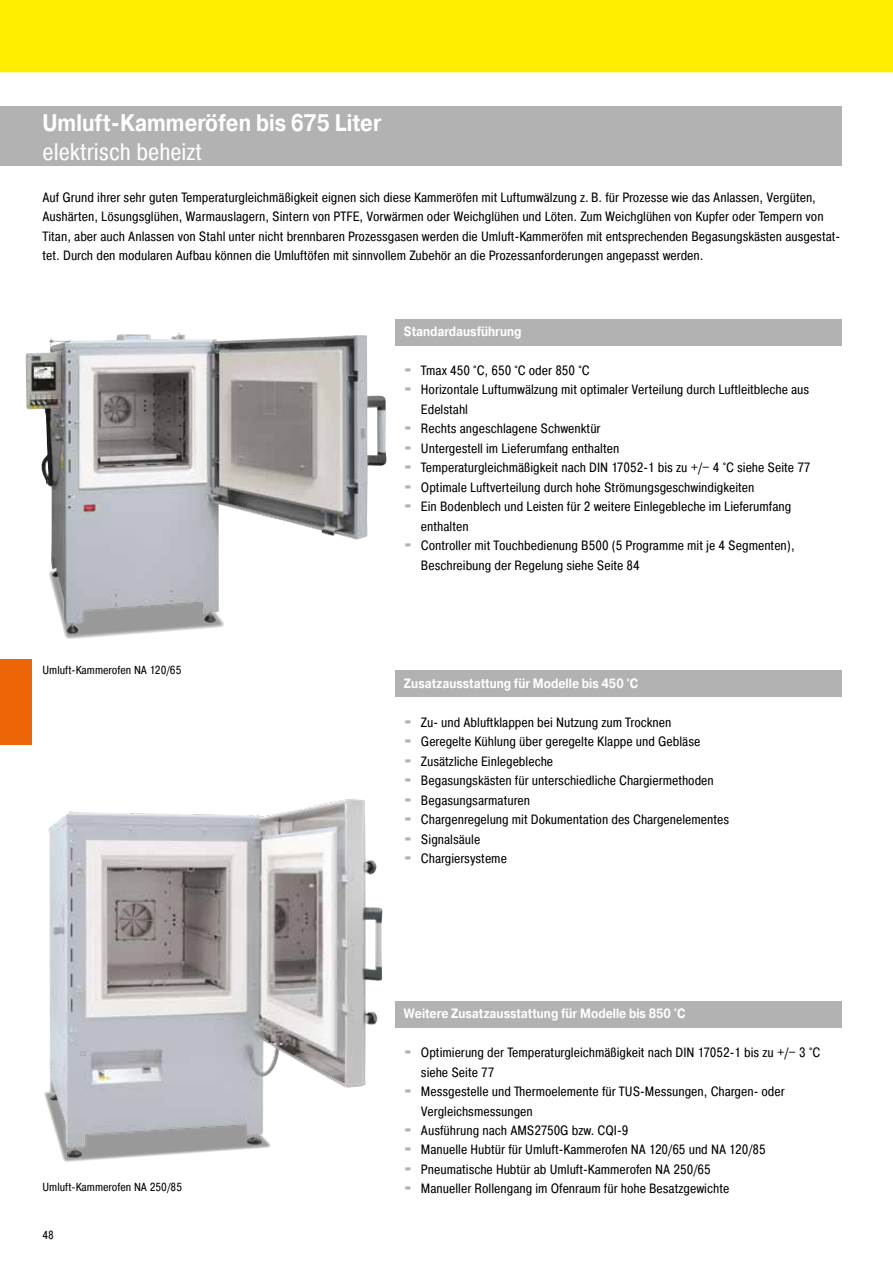
<style>
.page{position:relative;width:893px;height:1263px;background:#fff}
.page>*{position:absolute;margin:0;border:0;box-sizing:border-box;transform-origin:0 0}
.t1{font:700 24px "Pragmatica";color:#fff;scale:.85 1}
.t2{font:24px "Pragmatica Cond";color:#fff}
.t3{font:13.5px/19.5px "Pragmatica Cond";color:#000}
.t4{font:700 13.5px "Pragmatica";color:#fff;scale:.85 1}
.t5{font:11.7px "Pragmatica Cond";color:#000}
.s1{font-family:"Blackoak Std";color:#b3b2b2}
</style>
<div class="page">
<div style="left:0;top:106px;width:842px;height:60px;background:#b3b2b2"></div>
<div style="left:0;top:659px;width:32px;height:85px;background:#ec6608"></div>
<img style="left:25px;top:332px;width:361px;height:307px">
<img style="left:44px;top:799px;width:338px;height:363px">
<div style="left:395px;top:1001px;width:447px;height:26px;background:#b3b2b2"></div>
<div style="left:395px;top:671px;width:447px;height:26px;background:#b3b2b2"></div>
<div style="left:395px;top:319px;width:447px;height:26px;background:#b3b2b2"></div>
<div style="left:0;top:0;width:893px;height:72px;background:#ffed00"></div>
<h1 class="t1" style="left:43px;top:107px;width:400px">Umluft-Kammeröfen bis 675 Liter</h1>
<h1 class="t2" style="left:43px;top:137px;width:161px">elektrisch beheizt</h1>
<p class="t3" style="left:43px;top:187px;width:799px">Auf Grund ihrer sehr guten Temperaturgleichmäßigkeit eignen sich diese Kammeröfen mit Luftumwälzung z. B. für Prozesse wie das Anlassen, Vergüten, Aushärten, Lösungsglühen, Warmauslagern, Sintern von PTFE, Vorwärmen oder Weichglühen und Löten. Zum Weichglühen von Kupfer oder Tempern von Titan, aber auch Anlassen von Stahl unter nicht brennbaren Prozessgasen werden die Umluft-Kammeröfen mit entsprechenden Begasungskästen ausgestat&shy;tet. Durch den modularen Aufbau können die Umluftöfen mit sinnvollem Zubehör an die Prozessanforderungen angepasst werden.</p>
<p class="t5" style="left:43px;top:662px;width:140px">Umluft-Kammerofen NA 120/65</p>
<p class="t5" style="left:43px;top:1180px;width:141px">Umluft-Kammerofen NA 250/85</p>
<p class="t5" style="left:43px;top:1228px;width:13px">48</p>
<p class="t4" style="left:404px;top:322px;width:140px">Standardausführung</p>
<p class="t3" style="left:404px;top:360px;width:187px"><span class="s1">·</span> Tmax 450 °C, 650 °C oder 850 °C</p>
<p class="t3" style="left:404px;top:380px;width:407px"><span class="s1">·</span> Horizontale Luftumwälzung mit optimaler Verteilung durch Luftleitbleche aus</p>
<p class="t3" style="left:421px;top:399px;width:49px">Edelstahl</p>
<p class="t3" style="left:404px;top:419px;width:198px"><span class="s1">·</span> Rechts angeschlagene Schwenktür</p>
<p class="t3" style="left:404px;top:438px;width:217px"><span class="s1">·</span> Untergestell im Lieferumfang enthalten</p>
<p class="t3" style="left:404px;top:458px;width:408px"><span class="s1">·</span> Temperaturgleichmäßigkeit nach DIN 17052-1 bis zu +/− 4 °C siehe Seite 77</p>
<p class="t3" style="left:404px;top:477px;width:352px"><span class="s1">·</span> Optimale Luftverteilung durch hohe Strömungsgeschwindigkeiten</p>
<p class="t3" style="left:404px;top:497px;width:389px"><span class="s1">·</span> Ein Bodenblech und Leisten für 2 weitere Einlegebleche im Lieferumfang</p>
<p class="t3" style="left:421px;top:516px;width:49px">enthalten</p>
<p class="t3" style="left:404px;top:536px;width:392px"><span class="s1">·</span> Controller mit Touchbedienung B500 (5 Programme mit je 4 Segmenten),</p>
<p class="t3" style="left:421px;top:555px;width:220px">Beschreibung der Regelung siehe Seite 84</p>
<p class="t4" style="left:404px;top:674px;width:277px">Zusatzausstattung für Modelle bis 450 °C</p>
<p class="t3" style="left:404px;top:712px;width:327px"><span class="s1">·</span> Zu- und Abluftklappen bei Nutzung zum Trocknen<br><span class="s1">·</span> Geregelte Kühlung über geregelte Klappe und Gebläse<br><span class="s1">·</span> Zusätzliche Einlegebleche<br><span class="s1">·</span> Begasungskästen für unterschiedliche Chargiermethoden<br><span class="s1">·</span> Begasungsarmaturen<br><span class="s1">·</span> Chargenregelung mit Dokumentation des Chargenelementes <span class="s1">·</span> Signalsäule<br><span class="s1">·</span> Chargiersysteme</p>
<p class="t4" style="left:404px;top:1004px;width:333px">Weitere Zusatzausstattung für Modelle bis 850 °C</p>
<p class="t3" style="left:404px;top:1042px;width:418px"><span class="s1">·</span> Optimierung der Temperaturgleichmäßigkeit nach DIN 17052-1 bis zu +/− 3 °C</p>
<p class="t3" style="left:421px;top:1062px;width:75px">siehe Seite 77</p>
<p class="t3" style="left:404px;top:1081px;width:382px"><span class="s1">·</span> Messgestelle und Thermoelemente für TUS-Messungen, Chargen- oder</p>
<p class="t3" style="left:421px;top:1101px;width:113px">Vergleichsmessungen</p>
<p class="t3" style="left:404px;top:1120px;width:226px"><span class="s1">·</span> Ausführung nach AMS2750G bzw. CQI-9</p>
<p class="t3" style="left:404px;top:1140px;width:363px"><span class="s1">·</span> Manuelle Hubtür für Umluft-Kammerofen NA 120/65 und NA 120/85</p>
<p class="t3" style="left:404px;top:1159px;width:308px"><span class="s1">·</span> Pneumatische Hubtür ab Umluft-Kammerofen NA 250/65</p>
<p class="t3" style="left:404px;top:1179px;width:327px"><span class="s1">·</span> Manueller Rollengang im Ofenraum für hohe Besatzgewichte</p>
</div>
